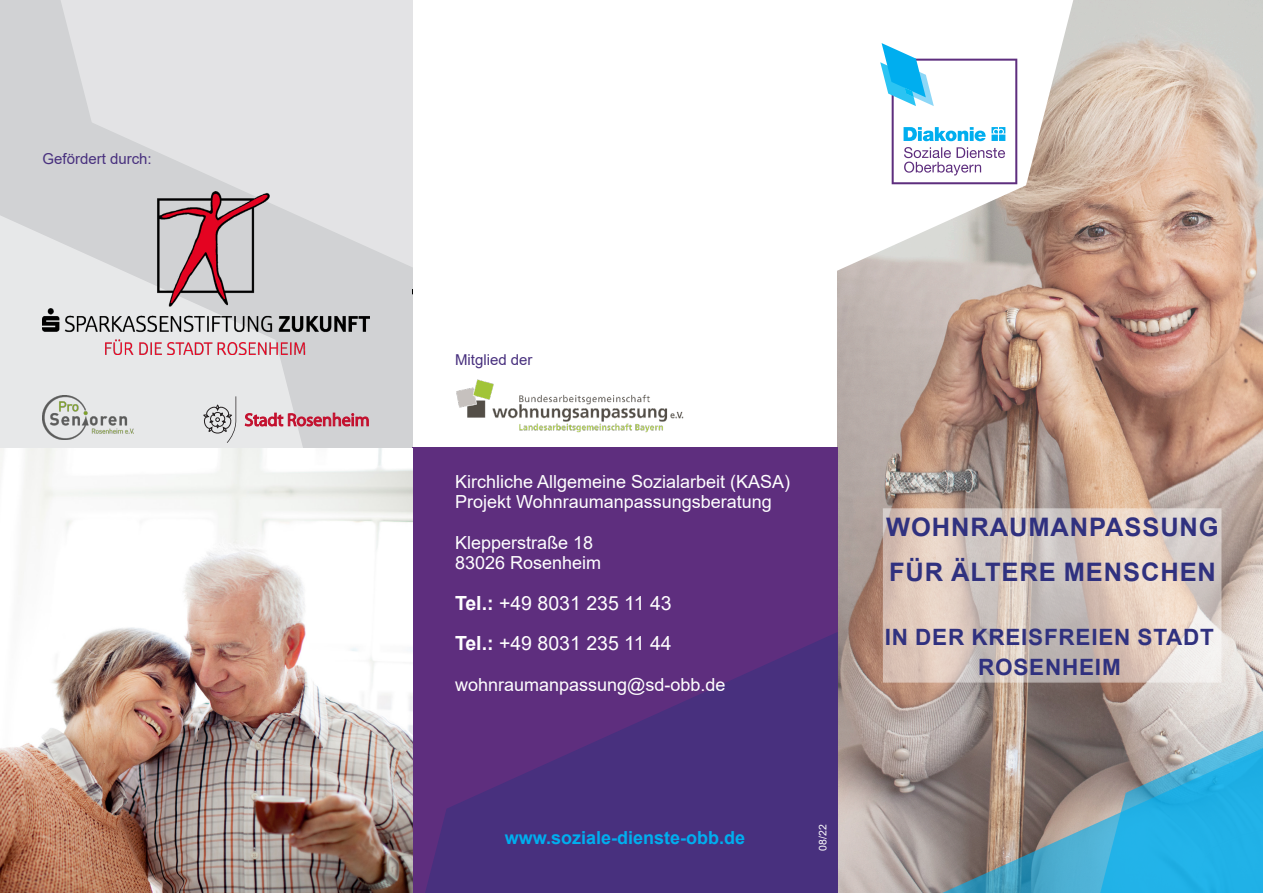
<style>
.page{position:relative;width:1263px;height:893px;background:#fff}
.page>*{position:absolute;margin:0;border:0;box-sizing:border-box;transform-origin:0 0}
.t1{font:700 25.5px "Arial";letter-spacing:.035em;color:#30317f}
.t2{font:700 22.5px/30px "Arial";letter-spacing:.035em;color:#30317f;text-align:center}
.Fließtext{font:19.5px "Arial";color:#fff}
.Fließtext-2{font:18px "Arial";color:#fff}
.t3{font:700 18px "Arial";color:#00aeef}
.t4{font:15px "Arial";color:#48307e}
.Fließtext-3{font:10.5px "Arial";color:#fff}
.s1{font-weight:700}
</style>
<div class="page">
<img style="left:838px;top:0;width:425px;height:662px">
<svg style="left:837px;top:0;width:236px;height:367px"></svg>
<svg style="left:838px;top:662px;width:106px;height:231px"></svg>
<svg style="left:944px;top:508px;width:319px;height:385px"></svg>
<svg style="left:0;top:0;width:413px;height:55px;fill:#e3e3e5"></svg>
<svg style="left:0;top:55px;width:457px;height:393px;fill:#e3e3e5"></svg>
<div style="left:412px;top:448px;width:426px;height:445px;background:#5e2e7e"></div>
<svg style="left:425px;top:632px;width:413px;height:261px;fill:#48307e"></svg>
<svg style="left:880px;top:43px;width:137px;height:141px"></svg>
<svg style="left:883px;top:508px;width:338px;height:175px"></svg>
<svg style="left:203px;top:396px;width:33px;height:47px"></svg>
<svg style="left:245px;top:413px;width:124px;height:13px"></svg>
<img style="left:455px;top:378px;width:229px;height:54px">
<img style="left:0;top:448px;width:412px;height:445px">
<img style="left:43px;top:395px;width:90px;height:45px">
<img style="left:42px;top:191px;width:328px;height:163px">
<p class="t4" style="left:43px;top:148px;width:111px">Gefördert durch:</p>
<p class="t4" style="left:455px;top:350px;width:79px">Mitglied der</p>
<p class="Fließtext-2" style="left:455px;top:469px;width:337px">Kirchliche Allgemeine Sozialarbeit (KASA)</p>
<p class="Fließtext-2" style="left:455px;top:490px;width:318px">Projekt Wohnraumanpassungsberatung</p>
<p class="Fließtext-2" style="left:455px;top:530px;width:140px">Klepperstraße 18</p>
<p class="Fließtext-2" style="left:455px;top:550px;width:148px">83026 Rosenheim</p>
<p class="Fließtext" style="left:455px;top:589px;width:218px"><span class="s1">Tel.:</span> +49 8031 235 11 43</p>
<p class="Fließtext" style="left:455px;top:630px;width:218px"><span class="s1">Tel.:</span> +49 8031 235 11 44</p>
<p class="Fließtext-2" style="left:455px;top:672px;width:272px">wohnraumanpassung@sd-obb.de</p>
<p class="t3" style="left:505px;top:825px;width:242px">www.soziale-dienste-obb.de</p>
<p class="Fließtext-3" style="left:815px;top:851px;width:28px;rotate:-90deg">08/22</p>
<p class="t1" style="left:886px;top:509px;width:334px">WOHNRAUMANPASSUNG</p>
<p class="t1" style="left:889px;top:554px;width:328px">FÜR ÄLTERE MENSCHEN</p>
<p class="t2" style="left:885px;top:622px;width:331px">IN DER KREISFREIEN STADT<br>ROSENHEIM</p>
</div>
